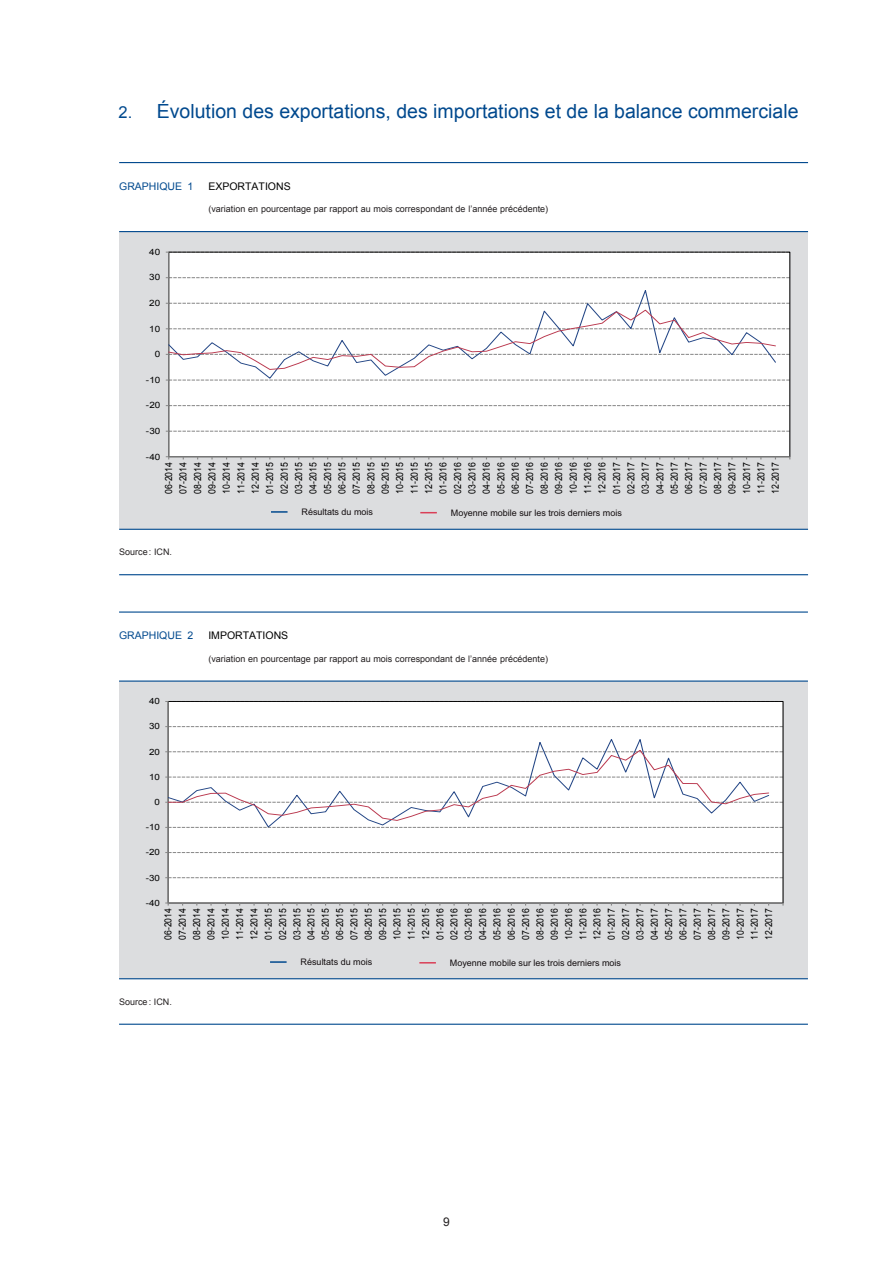
<style>
.page{position:relative;width:893px;height:1263px;background:#fff}
.page>*{position:absolute;margin:0;border:0;box-sizing:border-box;transform-origin:0 0}
.t1{font:19.5px "Arial";color:#01498e}
.t2{font:12px "Arial";color:#231f20}
.t3{font:10.5px "Arial";color:#000}
.t4{font:10.5px "Arial";color:#01498e}
.t5{font:9.9px/14.4px "Arial";letter-spacing:.005em;color:#000;text-align:justify;scale:.88 1}
.t6{font:9.75px/14.2px "Arial";letter-spacing:.005em;color:#000;text-align:justify;scale:.88 1}
.t7{font:9px "Arial";color:#231f20}
.t8{font:9px "Arial";color:#130d0f}
.t9{font:8.7px "Arial";letter-spacing:-.005em;color:#000;scale:1.14 1}
.t10{font:8.55px "Arial";letter-spacing:-.005em;color:#000;scale:1.14 1}
.s1{font-size:16.5px}
</style>
<div class="page">
<div style="left:119px;top:232px;width:689px;height:297px;background:#dcdddf"></div>
<hr style="left:119px;top:162px;width:689px;height:1px;background:#01498e">
<hr style="left:119px;top:231px;width:689px;height:1px;background:#01498e">
<hr style="left:119px;top:529px;width:689px;height:1px;background:#01498e">
<hr style="left:119px;top:574px;width:689px;height:1px;background:#01498e">
<div style="left:169px;top:252px;width:621px;height:205px;background:#fff"></div>
<hr style="left:168px;top:252px;width:1px;height:205px;background:#868686">
<svg style="left:166px;top:431px;width:624px;height:1px"></svg>
<svg style="left:166px;top:405px;width:624px;height:1px"></svg>
<svg style="left:166px;top:379px;width:624px;height:2px"></svg>
<svg style="left:166px;top:277px;width:624px;height:1px"></svg>
<svg style="left:166px;top:252px;width:624px;height:1px"></svg>
<hr style="left:169px;top:456px;width:621px;height:1px;background:#868686">
<svg style="left:169px;top:288px;width:607px;height:91px"></svg>
<svg style="left:166px;top:303px;width:624px;height:67px"></svg>
<div style="left:119px;top:681px;width:689px;height:298px;background:#dcdddf"></div>
<hr style="left:119px;top:611px;width:689px;height:2px;background:#01498e">
<hr style="left:119px;top:680px;width:689px;height:2px;background:#01498e">
<hr style="left:119px;top:978px;width:689px;height:1px;background:#01498e">
<hr style="left:119px;top:1024px;width:689px;height:1px;background:#01498e">
<div style="left:168px;top:701px;width:615px;height:202px;background:#fff"></div>
<hr style="left:168px;top:701px;width:1px;height:202px;background:#868686">
<svg style="left:165px;top:877px;width:618px;height:1px"></svg>
<svg style="left:165px;top:852px;width:618px;height:1px"></svg>
<svg style="left:165px;top:827px;width:618px;height:1px"></svg>
<svg style="left:165px;top:726px;width:618px;height:1px"></svg>
<svg style="left:165px;top:701px;width:618px;height:1px"></svg>
<hr style="left:168px;top:902px;width:615px;height:1px;background:#868686">
<svg style="left:168px;top:737px;width:602px;height:91px"></svg>
<svg style="left:165px;top:749px;width:618px;height:72px"></svg>
<svg style="left:420px;top:512px;width:17px;height:1px"></svg>
<svg style="left:271px;top:511px;width:17px;height:2px"></svg>
<svg style="left:419px;top:962px;width:17px;height:1px"></svg>
<svg style="left:270px;top:961px;width:17px;height:2px"></svg>
<h1 class="t1" style="left:119px;top:99px;width:681px"><span class="s1">2.</span> Évolution des exportations, des importations et de la balance commerciale</h1>
<p class="t4" style="left:119px;top:179px;width:76px">GRAPHIqUE 1</p>
<p class="t3" style="left:208px;top:179px;width:84px">EXPORTATIONS</p>
<p class="t7" style="left:208px;top:203px;width:341px">(variation en pourcentage par rapport au mois correspondant de l’année précédente)</p>
<p class="t9" style="left:149px;top:246px;width:11px">40</p>
<p class="t9" style="left:149px;top:272px;width:11px">30</p>
<p class="t9" style="left:149px;top:297px;width:11px">20</p>
<p class="t9" style="left:149px;top:323px;width:11px">10</p>
<p class="t9" style="left:155px;top:348px;width:6px">0</p>
<p class="t9" style="left:146px;top:374px;width:14px">-10</p>
<p class="t9" style="left:146px;top:400px;width:14px">-20</p>
<p class="t9" style="left:146px;top:425px;width:14px">-30</p>
<p class="t9" style="left:146px;top:451px;width:14px">-40</p>
<p class="t5" style="left:162px;top:494px;width:38px;rotate:-90deg">06-2014<br>07-2014<br>08-2014<br>09-2014<br>10-2014<br>11-2014<br>12-2014<br>01-2015<br>02-2015<br>03-2015<br>04-2015<br>05-2015<br>06-2015<br>07-2015<br>08-2015<br>09-2015<br>10-2015<br>11-2015<br>12-2015<br>01-2016<br>02-2016<br>03-2016<br>04-2016<br>05-2016<br>06-2016<br>07-2016<br>08-2016<br>09-2016<br>10-2016<br>11-2016<br>12-2016<br>01-2017<br>02-2017<br>03-2017<br>04-2017<br>05-2017<br>06-2017<br>07-2017<br>08-2017<br>09-2017<br>10-2017<br>11-2017<br>12-2017</p>
<p class="t7" style="left:119px;top:546px;width:54px">Source: ICN.</p>
<p class="t8" style="left:302px;top:506px;width:73px">Résultats du mois</p>
<p class="t8" style="left:451px;top:507px;width:173px">Moyenne mobile sur les trois derniers mois</p>
<p class="t4" style="left:119px;top:628px;width:76px">GRAPHIqUE 2</p>
<p class="t3" style="left:208px;top:628px;width:81px">IMPORTATIONS</p>
<p class="t7" style="left:208px;top:652px;width:341px">(variation en pourcentage par rapport au mois correspondant de l’année précédente)</p>
<p class="t10" style="left:149px;top:696px;width:11px">40</p>
<p class="t10" style="left:149px;top:721px;width:11px">30</p>
<p class="t10" style="left:149px;top:746px;width:11px">20</p>
<p class="t10" style="left:149px;top:771px;width:11px">10</p>
<p class="t10" style="left:154px;top:796px;width:6px">0</p>
<p class="t10" style="left:146px;top:822px;width:14px">-10</p>
<p class="t10" style="left:146px;top:847px;width:14px">-20</p>
<p class="t10" style="left:146px;top:872px;width:14px">-30</p>
<p class="t10" style="left:146px;top:897px;width:14px">-40</p>
<p class="t6" style="left:161px;top:940px;width:37px;rotate:-90deg">06-2014<br>07-2014<br>08-2014<br>09-2014<br>10-2014<br>11-2014<br>12-2014<br>01-2015<br>02-2015<br>03-2015<br>04-2015<br>05-2015<br>06-2015<br>07-2015<br>08-2015<br>09-2015<br>10-2015<br>11-2015<br>12-2015<br>01-2016<br>02-2016<br>03-2016<br>04-2016<br>05-2016<br>06-2016<br>07-2016<br>08-2016<br>09-2016<br>10-2016<br>11-2016<br>12-2016<br>01-2017<br>02-2017<br>03-2017<br>04-2017<br>05-2017<br>06-2017<br>07-2017<br>08-2017<br>09-2017<br>10-2017<br>11-2017<br>12-2017</p>
<p class="t7" style="left:119px;top:996px;width:54px">Source: ICN.</p>
<p class="t8" style="left:301px;top:956px;width:73px">Résultats du mois</p>
<p class="t8" style="left:450px;top:957px;width:173px">Moyenne mobile sur les trois derniers mois</p>
<p class="t2" style="left:443px;top:1213px;width:8px">9</p>
</div>
